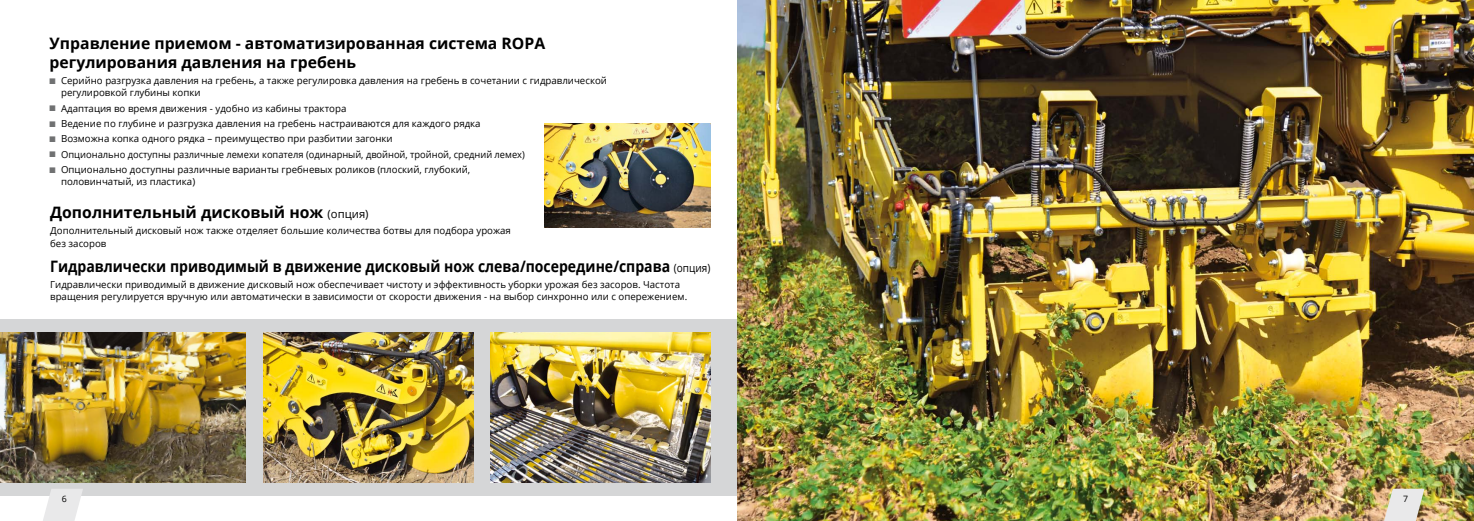
<style>
.page{position:relative;width:1474px;height:521px;background:#fff}
.page>*{position:absolute;margin:0;border:0;box-sizing:border-box;transform-origin:0 0}
.t1{font:700 15.75px/18.4px "Open Sans";color:#000}
.t2{font:700 15.75px "Open Sans";color:#000;scale:.89 1}
.t3{font:9.71px/12.1px "Open Sans";color:#000}
.t4{font:8.75px "Open Sans";color:#000}
.s1{color:#707172}
.s2{font-weight:400;font-size:11.29px}
</style>
<div class="page">
<div style="left:0;top:319px;width:750px;height:176px;background:#d5d6d7"></div>
<img style="left:737px;top:0;width:736px;height:521px">
<img style="left:264px;top:332px;width:209px;height:150px">
<img style="left:0;top:332px;width:246px;height:150px">
<img style="left:491px;top:332px;width:220px;height:150px">
<svg style="left:43px;top:489px;width:40px;height:32px"></svg>
<svg style="left:1383px;top:489px;width:41px;height:32px"></svg>
<img style="left:544px;top:124px;width:167px;height:104px">
<h1 class="t1" style="left:50px;top:34px;width:497px">Управление приемом - автоматизированная система ROPA регулирования давления на гребень</h1>
<p class="t3" style="left:61px;top:74px;width:547px;text-indent:-11px"><span class="s1">■</span> Серийно разгрузка давления на гребень, а также регулировка давления на гребень в сочетании с гидравлической регулировкой глубины копки</p>
<p class="t3" style="left:50px;top:102px;width:298px"><span class="s1">■</span> Адаптация во время движения - удобно из кабины трактора</p>
<p class="t3" style="left:50px;top:117px;width:432px"><span class="s1">■</span> Ведение по глубине и разгрузка давления на гребень настраиваются для каждого рядка</p>
<p class="t3" style="left:50px;top:133px;width:344px"><span class="s1">■</span> Возможна копка одного рядка – преимущество при разбитии загонки</p>
<p class="t3" style="left:50px;top:148px;width:477px"><span class="s1">■</span> Опционально доступны различные лемехи копателя (одинарный, двойной, тройной, средний лемех)</p>
<p class="t3" style="left:61px;top:163px;width:411px;text-indent:-11px"><span class="s1">■</span> Опционально доступны различные варианты гребневых роликов (плоский, глубокий, половинчатый, из пластика)</p>
<h1 class="t1" style="left:50px;top:202px;width:320px">Дополнительный дисковый нож <span class="s2">(опция)</span></h1>
<p class="t3" style="left:50px;top:225px;width:462px">Дополнительный дисковый нож также отделяет большие количества ботвы для подбора урожая без засоров</p>
<h1 class="t2" style="left:50px;top:255px;width:743px">Гидравлически приводимый в движение дисковый нож слева/посередине/справа <span class="s2">(опция)</span></h1>
<p class="t3" style="left:50px;top:278px;width:638px">Гидравлически приводимый в движение дисковый нож обеспечивает чистоту и эффективность уборки урожая без засоров. Частота вращения регулируется вручную или автоматически в зависимости от скорости движения - на выбор синхронно или с опережением.</p>
<p class="t4" style="left:62px;top:492px;width:7px">6</p>
<p class="t4" style="left:1403px;top:492px;width:7px">7</p>
</div>
